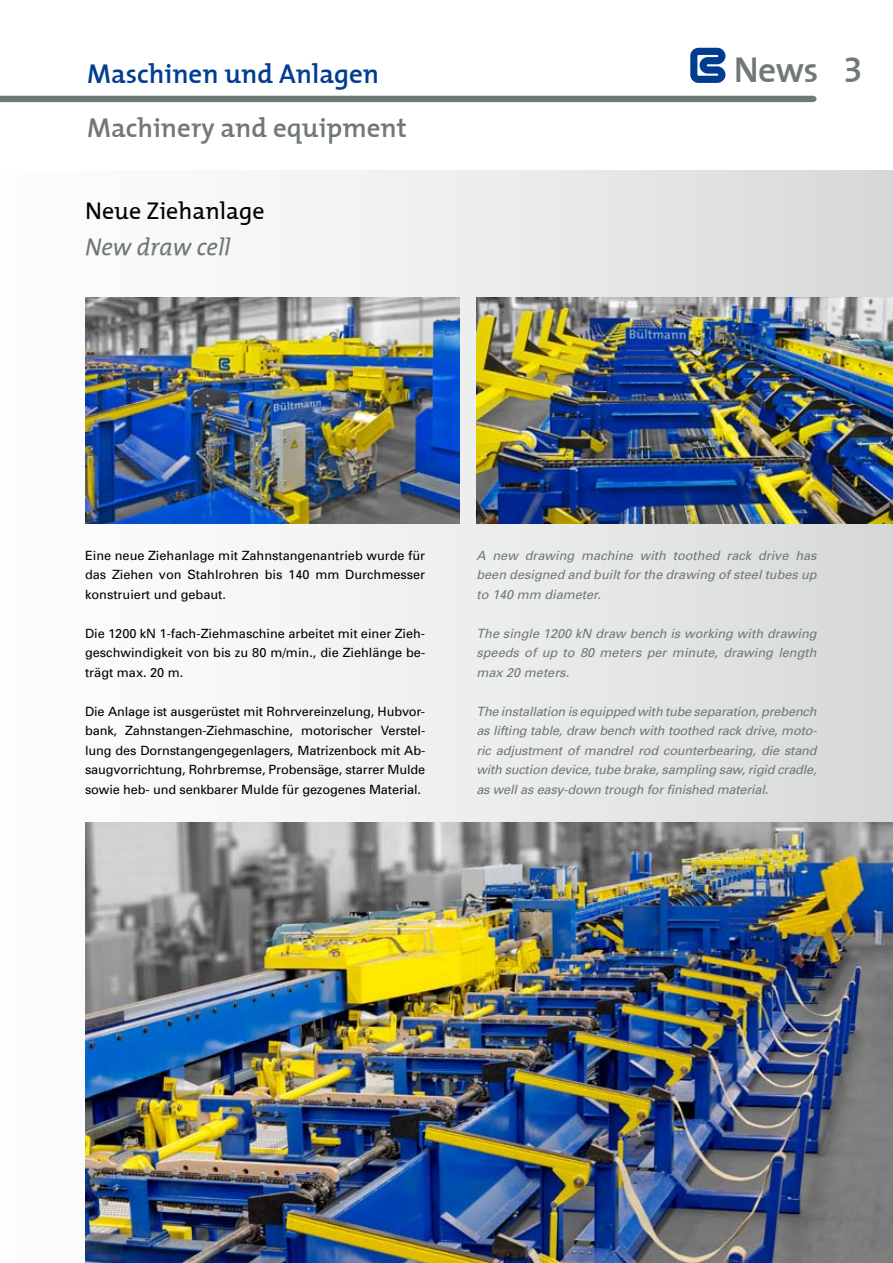
<style>
.page{position:relative;width:893px;height:1263px;background:#fff}
.page>*{position:absolute;margin:0;border:0;box-sizing:border-box;transform-origin:0 0}
.t1{font:35.7px "The Mix Semi Bold Plain";color:#717879}
.t2{font:35.7px "The Mix Semi Bold Expert";color:#717879}
.t3{font:27px "The Mix Semi Bold Plain";color:#717879}
.t4{font:27px "The Mix Semi Bold Plain";color:#003d8f}
.t5{font:24px "The Mix Plain";color:#000}
.t6{font:italic 24px "The Mix";color:#717879}
.t7{font:12.75px/19.5px "Univers";color:#000;text-align:justify}
.t8{font:italic 12.75px/19.5px "Univers";color:#717879;text-align:justify}
</style>
<div class="page">
<div style="left:0;top:170px;width:893px;height:1093px;background:linear-gradient(to right,#fff,#d9dadb)"></div>
<svg style="left:690px;top:48px;width:35px;height:35px"></svg>
<div style="left:0;top:96px;width:817px;height:6px;background:#717879"></div>
<img style="left:85px;top:822px;width:808px;height:441px">
<img style="left:476px;top:298px;width:417px;height:225px">
<img style="left:85px;top:298px;width:374px;height:225px">
<h2 class="t4" style="left:87px;top:51px;width:293px">Maschinen und Anlagen</h2>
<h1 class="t1" style="left:734px;top:41px;width:86px">News</h1>
<h2 class="t3" style="left:87px;top:105px;width:321px">Machinery and equipment</h2>
<h3 class="t5" style="left:85px;top:191px;width:181px">Neue Ziehanlage</h3>
<h3 class="t6" style="left:85px;top:227px;width:147px">New draw cell</h3>
<h1 class="t2" style="left:843px;top:41px;width:21px">3</h1>
<p class="t7" style="left:85px;top:545px;width:342px">Eine neue Ziehanlage mit Zahnstangenantrieb wurde für das Ziehen von Stahlrohren bis 140 mm Durchmesser konstruiert und gebaut.</p>
<p class="t7" style="left:85px;top:623px;width:342px">Die 1200 kN 1-fach-Ziehmaschine arbeitet mit einer Zieh&shy;geschwindigkeit von bis zu 80 m/min., die Ziehlänge be&shy;trägt max. 20 m.</p>
<p class="t7" style="left:85px;top:701px;width:342px">Die Anlage ist ausgerüstet mit Rohrvereinzelung, Hubvor&shy;bank, Zahnstangen-Ziehmaschine, motorischer Verstel&shy;lung des Dornstangengegenlagers, Matrizenbock mit Ab&shy;saugvorrichtung, Rohrbremse, Probensäge, starrer Mulde sowie heb- und senkbarer Mulde für gezogenes Material.</p>
<p class="t8" style="left:476px;top:545px;width:342px">A new drawing machine with toothed rack drive has been designed and built for the drawing of steel tubes up to 140 mm diameter.</p>
<p class="t8" style="left:476px;top:623px;width:342px">The single 1200 kN draw bench is working with drawing speeds of up to 80 meters per minute, drawing length max 20 meters.</p>
<p class="t8" style="left:476px;top:701px;width:342px">The installation is equipped with tube separation, prebench as lifting table, draw bench with toothed rack drive, moto&shy;ric adjustment of mandrel rod counterbearing, die stand with suction device, tube brake, sampling saw, rigid cradle, as well as easy-down trough for finished material.</p>
</div>
